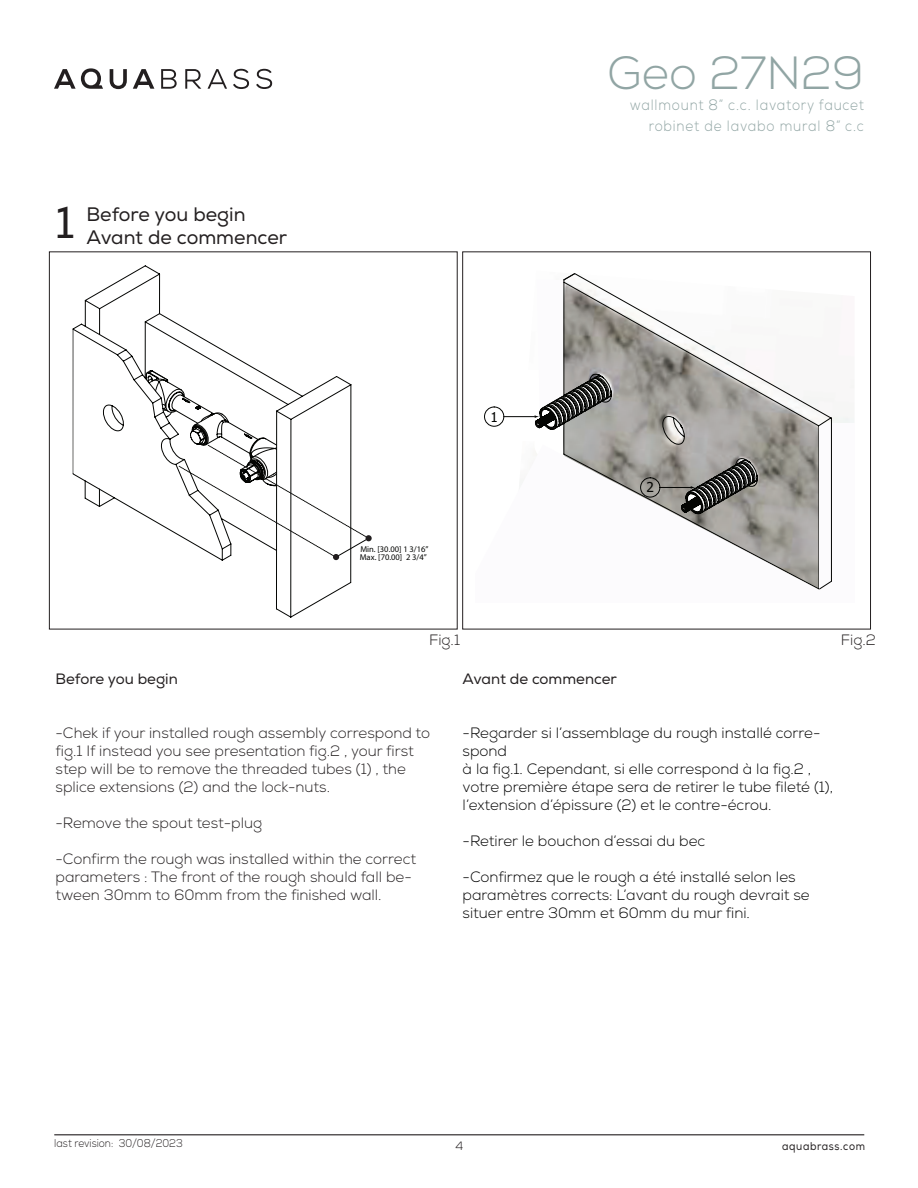
<style>
.page{position:relative;width:918px;height:1188px;background:#fff}
.page>*{position:absolute;margin:0;border:0;box-sizing:border-box;transform-origin:0 0}
.t1{font:300 46.5px "Nexa";color:#91a5a4}
.t2{font:45px "Nexa";color:#231f20}
.t3{font:19.5px "Nexa";color:#231f20}
.t4{font:300 15px/18px "Nexa";color:#231f20}
.t5{font:300 15px/18px "Nexa";color:#000}
.t6{font:300 15px/21px "Nexa";letter-spacing:.06em;color:#91a5a4;text-align:right;scale:.9 1}
.t7{font:15px "Nexa";color:#231f20}
.t8{font:13.65px "Tahoma";color:#040503}
.t9{font:300 12px "Nexa";color:#231f20}
.t10{font:300 11.25px "Nexa";color:#231f20;scale:.9 1}
.t11{font:11.25px "Nexa";letter-spacing:.06em;color:#231f20;scale:.9 1}
.t12{font:8.55px/7.8px "Myriad Pro";color:#040503}
</style>
<div class="page">
<svg style="left:110px;top:69px;width:17px;height:20px"></svg>
<svg style="left:133px;top:69px;width:21px;height:20px"></svg>
<svg style="left:161px;top:69px;width:16px;height:20px"></svg>
<svg style="left:185px;top:69px;width:16px;height:20px"></svg>
<svg style="left:208px;top:69px;width:19px;height:20px"></svg>
<svg style="left:233px;top:69px;width:16px;height:20px"></svg>
<svg style="left:256px;top:69px;width:16px;height:20px"></svg>
<svg style="left:54px;top:68px;width:49px;height:21px"></svg>
<hr style="left:54px;top:1134px;width:810px;height:1px;background:#231f20">
<svg style="left:72px;top:265px;width:280px;height:353px"></svg>
<svg style="left:146px;top:370px;width:226px;height:190px"></svg>
<div style="left:484px;top:407px;width:20px;height:19px;border:1px solid #040503;border-radius:50%"></div>
<hr style="left:504px;top:416px;width:32px;height:1px;background:#040503">
<svg style="left:533px;top:274px;width:41px;height:171px"></svg>
<div style="left:820px;top:423px;width:35px;height:179px;background:#fcfbfd"></div>
<svg style="left:574px;top:273px;width:258px;height:316px"></svg>
<div style="left:462px;top:251px;width:409px;height:378px;border:1px solid #231f20"></div>
<p class="t2" style="left:56px;top:196px;width:20px">1</p>
<p class="t3" style="left:87px;top:202px;width:160px">Before you begin</p>
<p class="t3" style="left:87px;top:226px;width:202px">Avant de commencer</p>
<p class="t8" style="left:491px;top:407px;width:9px">1</p>
<p class="t12" style="left:360px;top:545px;width:70px">Min. [30.00] 1 3/16”<br>Max. [70.00] 2 3/4”</p>
<p class="t4" style="left:429px;top:631px;width:32px">Fig.1</p>
<h1 class="t1" style="left:607px;top:46px;width:258px">Geo 27N29</h1>
<p class="t6" style="left:630px;top:95px;width:262px">wallmount 8” c.c. lavatory faucet robinet de lavabo mural 8” c.c</p>
<p class="t8" style="left:647px;top:478px;width:9px">2</p>
<p class="t4" style="left:841px;top:631px;width:37px">Fig.2</p>
<p class="t7" style="left:56px;top:670px;width:124px">Before you begin</p>
<p class="t4" style="left:56px;top:724px;width:376px">-Chek if your installed rough assembly correspond to fig.1 If instead you see presentation fig.2 , your first step will be to remove the threaded tubes (1) , the splice extensions (2) and the lock-nuts.</p>
<p class="t4" style="left:56px;top:814px;width:208px">-Remove the spout test-plug</p>
<p class="t4" style="left:56px;top:850px;width:362px">-Confirm the rough was installed within the correct parameters : The front of the rough should fall be&shy;tween 30mm to 60mm from the finished wall.</p>
<p class="t7" style="left:463px;top:670px;width:156px">Avant de commencer</p>
<p class="t5" style="left:463px;top:724px;width:372px">-Regarder si l’assemblage du rough installé corre&shy;spond<br>à la fig.1. Cependant, si elle correspond à la fig.2 , votre première étape sera de retirer le tube fileté (1), l’extension d’épissure (2) et le contre-écrou.</p>
<p class="t5" style="left:463px;top:832px;width:244px">-Retirer le bouchon d’essai du bec</p>
<p class="t5" style="left:463px;top:868px;width:349px">-Confirmez que le rough a été installé selon les paramètres corrects: L’avant du rough devrait se situer entre 30mm et 60mm du mur fini.</p>
<p class="t10" style="left:54px;top:1137px;width:144px">last revision: 30/08/2023</p>
<p class="t9" style="left:455px;top:1138px;width:9px">4</p>
<p class="t11" style="left:782px;top:1139px;width:94px">aquabrass.com</p>
</div>
